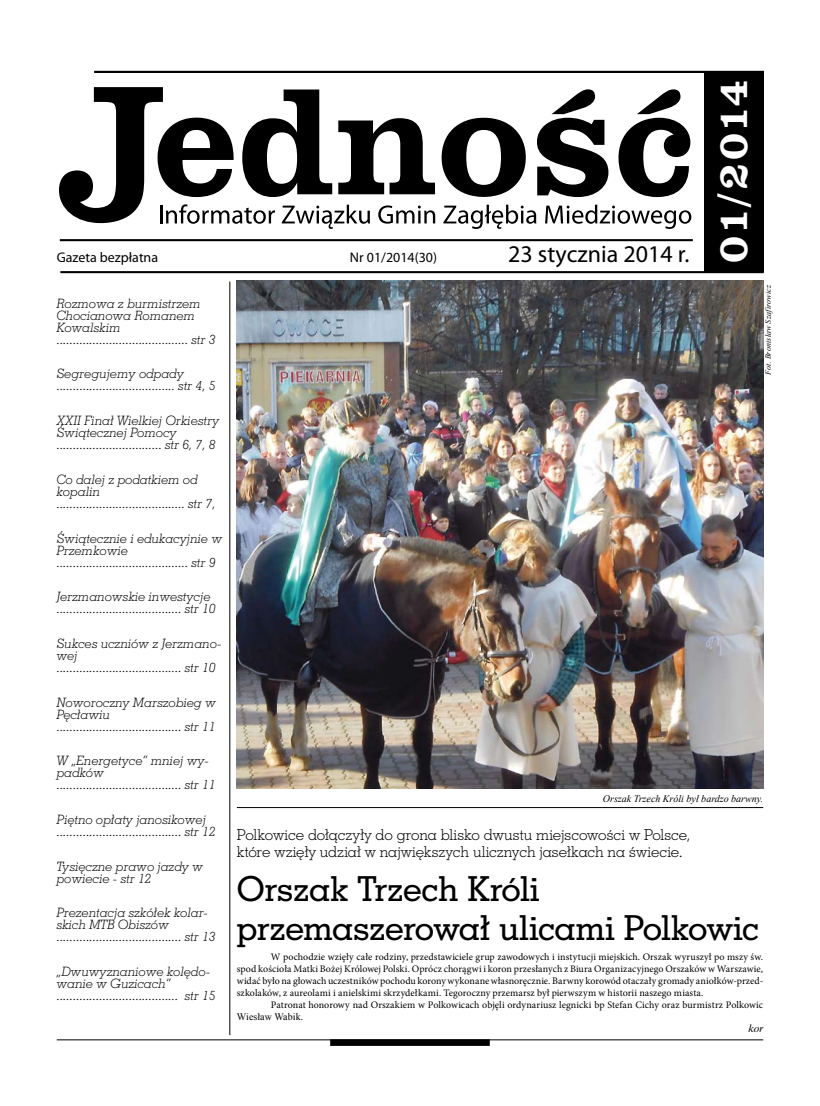
<style>
.page{position:relative;width:820px;height:1106px;background:#fff}
.page>*{position:absolute;margin:0;border:0;box-sizing:border-box;transform-origin:0 0}
.t1{font:38px "Clarendon Hv PL";letter-spacing:.01em;color:#fff}
.t2{font:32px/38.4px "Geo Slab 703 Md PL";letter-spacing:-.015em;color:#000}
.t3{font:24px "Myriad Pro";color:#000}
.t4{font:14px/16.8px "Geo Slab 703 Lt PL";letter-spacing:-.015em;color:#000}
.t5{font:14px "Myriad Pro";color:#000}
.t6{font:italic 12px/12px "Geo Slab 703 Lt PL";color:#000}
.t7{font:10px/12px "Minion Pro";letter-spacing:.005em;color:#000;text-align:justify}
.t8{font:italic 10px "Times New Roman";color:#000}
.t9{font:10px "Times New Roman";color:#000}
.t10{font:italic 10px "Dutch 801 Rm PL";color:#000}
.t11{font:italic 8px "Times New Roman";letter-spacing:.015em;color:#000}
.s1{font-family:"Minion Pro"}
</style>
<div class="page">
<hr style="left:57px;top:1039px;width:706px;height:1px;background:#000">
<div style="left:330px;top:1039px;width:159px;height:6px;border:2px solid #000"></div>
<hr style="left:237px;top:807px;width:526px;height:1px;background:#000">
<img style="left:237px;top:281px;width:526px;height:507px">
<hr style="left:60px;top:271px;width:703px;height:2px;background:#000">
<hr style="left:60px;top:239px;width:632px;height:2px;background:#000">
<div style="left:703px;top:72px;width:60px;height:200px;background:#000"></div>
<svg style="left:441px;top:118px;width:84px;height:79px"></svg>
<svg style="left:537px;top:89px;width:71px;height:108px"></svg>
<svg style="left:618px;top:89px;width:72px;height:108px"></svg>
<svg style="left:59px;top:87px;width:376px;height:142px"></svg>
<svg style="left:443px;top:205px;width:93px;height:24px"></svg>
<svg style="left:545px;top:205px;width:146px;height:24px"></svg>
<hr style="left:94px;top:71px;width:669px;height:2px;background:#000">
<hr style="left:229px;top:281px;width:1px;height:754px;background:#000">
<p class="t5" style="left:57px;top:248px;width:103px">Gazeta bezpłatna</p>
<p class="t5" style="left:350px;top:248px;width:89px">Nr 01/2014(30)</p>
<h3 class="t3" style="left:508px;top:239px;width:182px">23 stycznia 2014 r.</h3>
<h1 class="t1" style="left:705px;top:263px;width:185px;rotate:-90deg">01/2014</h1>
<p class="t6" style="left:57px;top:297px;width:160px">Rozmowa z burmistrzem<br>Chocianowa Romanem<br>Kowalskim ........................................ str 3</p>
<p class="t6" style="left:57px;top:368px;width:160px">Segregujemy odpady .................................... str 4, 5</p>
<p class="t6" style="left:57px;top:414px;width:164px">XXII Finał Wielkiej Orkiestry<br>Świątecznej Pomocy ................................ str 6, 7, 8</p>
<p class="t6" style="left:57px;top:473px;width:160px">Co dalej z podatkiem od kopalin ....................................... str 7,</p>
<p class="t6" style="left:57px;top:532px;width:167px">Świątecznie i edukacyjnie w<br>Przemkowie ........................................ str 9</p>
<p class="t6" style="left:57px;top:590px;width:160px">Jerzmanowskie inwestycje ...................................... str 10</p>
<p class="t6" style="left:57px;top:637px;width:166px">Sukces uczniów z Jerzmano&shy;wej<br>...................................... str 10</p>
<p class="t6" style="left:57px;top:696px;width:161px">Noworoczny Marszobieg w<br>Pęcławiu ...................................... str 11</p>
<p class="t6" style="left:57px;top:754px;width:160px">W „Energetyce” mniej wy&shy;padków ...................................... str 11</p>
<p class="t6" style="left:57px;top:813px;width:160px">Piętno opłaty janosikowej ...................................... str 12</p>
<p class="t6" style="left:57px;top:860px;width:148px">Tysięczne prawo jazdy w powiecie - str 12</p>
<p class="t6" style="left:57px;top:906px;width:160px">Prezentacja szkółek kolar&shy;skich MTB Obiszów ...................................... str 13</p>
<p class="t6" style="left:57px;top:965px;width:160px">„Dwuwyznaniowe kolędo&shy;wanie w Guzicach” ..................................... str 15</p>
<p class="t11" style="left:762px;top:374px;width:91px;rotate:-90deg">Fot. Bronisław Szafirowicz</p>
<p class="t8" style="left:602px;top:792px;width:162px">Orszak Trzech Króli był bardzo barwny.</p>
<p class="t4" style="left:237px;top:826px;width:455px">Polkowice dołączyły do grona blisko dwustu miejscowości w Polsce, które wzięły udział w największych ulicznych jasełkach na świecie.</p>
<h2 class="t2" style="left:237px;top:869px;width:523px">Orszak Trzech Króli przemaszerował ulicami Polkowic</h2>
<p class="t7" style="left:237px;top:951px;width:527px;text-indent:34px">W pochodzie wzięły całe rodziny, przedstawiciele grup zawodowych i instytucji miejskich. Orszak wyruszył po mszy św. spod kościoła Matki Bożej Królowej Polski. Oprócz chorągwi i koron przesłanych z Biura Organizacyjnego Orszaków w Warszawie, widać było na głowach uczestników pochodu korony wykonane własnoręcznie. Barwny korowód otaczały gromady aniołków-przed&shy;szkolaków, z aureolami i anielskimi skrzydełkami. Tegoroczny przemarsz był pierwszym w historii naszego miasta.</p>
<p class="t7" style="left:271px;top:999px;width:493px">Patronat honorowy nad Orszakiem w Polkowicach objęli ordynariusz legnicki bp Stefan Cichy oraz burmistrz Polkowic</p>
<p class="t9" style="left:237px;top:1010px;width:68px">Wiesław Wabik<span class="s1">.</span></p>
<p class="t10" style="left:748px;top:1022px;width:16px">kor</p>
</div>
